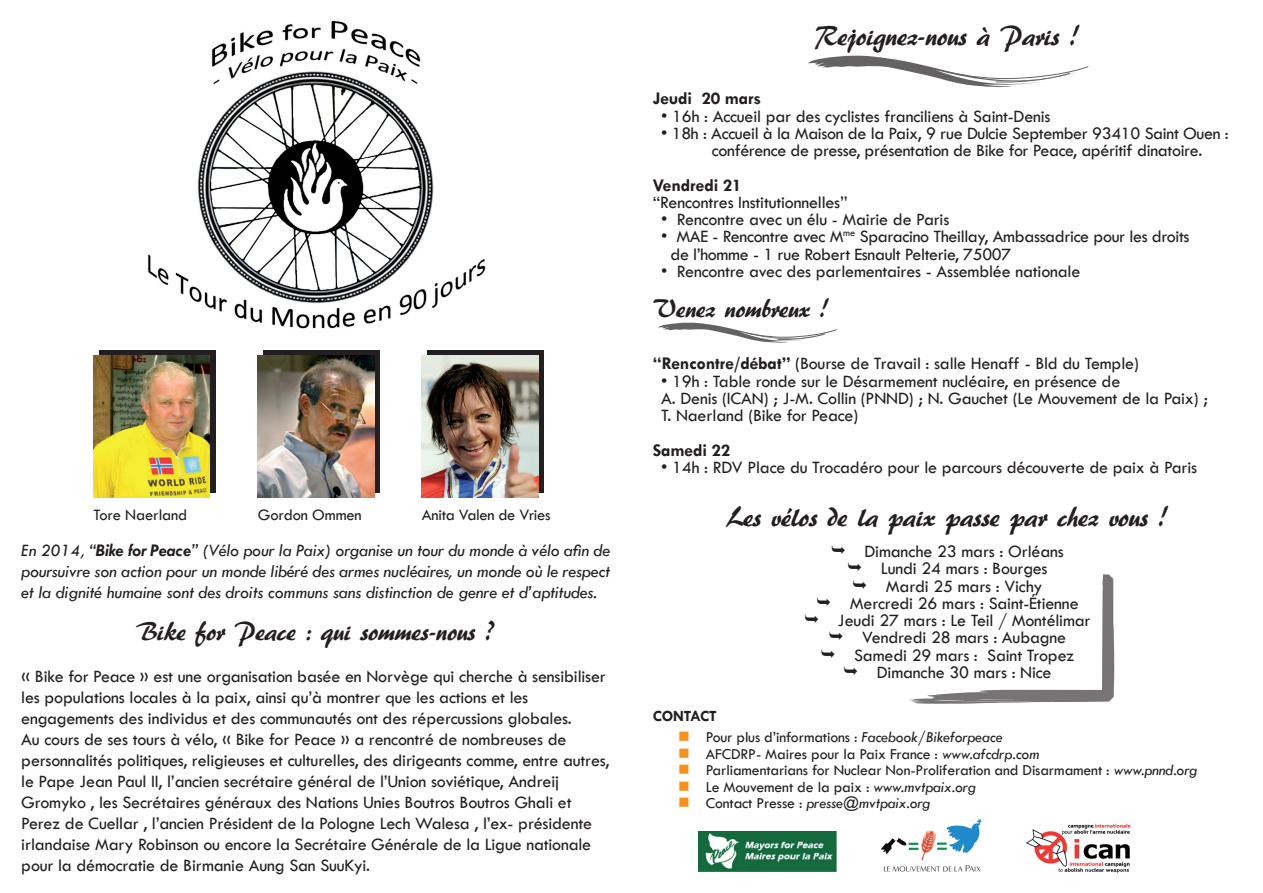
<style>
.page{position:relative;width:1263px;height:893px;background:#fff}
.page>*{position:absolute;margin:0;border:0;box-sizing:border-box;transform-origin:0 0}
.t1{font:28.5px "ARBERKLEY";letter-spacing:-.02em;color:#231f20}
.t2{font:27px "ARBERKLEY";letter-spacing:-.02em;color:#231f20}
.t3{font:26.55px "ARBERKLEY";letter-spacing:-.02em;color:#231f20}
.t4{font:18px/17.2px "Tw Cen";letter-spacing:-.01em;color:#231f20}
.t5{font:italic 18px/21px "Tw Cen";letter-spacing:-.01em;color:#231f20;text-align:justify}
.t6{font:700 18px "Tw Cen";letter-spacing:-.01em;color:#231f20}
.t7{font:16.5px "Tw Cen";letter-spacing:-.01em;color:#231f20}
.t8{font:15.75px "Tw Cen";letter-spacing:-.01em;color:#231f20}
.t9{font:italic 15.75px "Tw Cen";letter-spacing:-.01em;color:#231f20}
.t10{font:700 15.75px "Tw Cen";letter-spacing:-.01em;color:#231f20}
.s1{font-weight:700}
.s2{color:#f7931d}
.s3{font-style:italic}
.s4{font-style:normal}
</style>
<div class="page">
<div style="left:99px;top:350px;width:116px;height:142px;background:#231f20"></div>
<div style="left:263px;top:350px;width:116px;height:142px;background:linear-gradient(to right,#231f20,#231f20)"></div>
<div style="left:427px;top:350px;width:116px;height:142px;background:linear-gradient(to right,#231f20,#231f20)"></div>
<svg style="left:909px;top:574px;width:206px;height:130px"></svg>
<svg style="left:808px;top:56px;width:280px;height:31px"></svg>
<svg style="left:658px;top:323px;width:179px;height:20px"></svg>
<img style="left:147px;top:20px;width:339px;height:309px">
<img style="left:94px;top:356px;width:116px;height:142px">
<img style="left:258px;top:356px;width:116px;height:142px">
<img style="left:422px;top:356px;width:116px;height:142px">
<img style="left:698px;top:831px;width:138px;height:41px">
<img style="left:881px;top:818px;width:100px;height:54px">
<img style="left:1026px;top:823px;width:105px;height:50px">
<p class="t7" style="left:94px;top:504px;width:95px">Tore Naerland</p>
<p class="t7" style="left:258px;top:504px;width:105px">Gordon Ommen</p>
<p class="t7" style="left:422px;top:504px;width:130px">Anita Valen de Vries</p>
<p class="t5" style="left:21px;top:539px;width:590px">En 2014, “<span class="s1">Bike for Peace</span>” (Vélo pour la Paix) organise un tour du monde à vélo afin de poursuivre son action pour un monde libéré des armes nucléaires, un monde où le respect et la dignité humaine sont des droits communs sans distinction de genre et d’aptitudes.</p>
<h2 class="t2" style="left:136px;top:615px;width:361px">Bike for Peace : qui sommes-nous ?</h2>
<p class="t4" style="left:21px;top:666px;width:589px;line-height:21px">« Bike for Peace » est une organisation basée en Norvège qui cherche à sensibiliser les populations locales à la paix, ainsi qu’à montrer que les actions et les engagements des individus et des communautés ont des répercussions globales.<br>Au cours de ses tours à vélo, « Bike for Peace » a rencontré de nombreuses de personnalités politiques, religieuses et culturelles, des dirigeants comme, entre autres, le Pape Jean Paul II, l’ancien secrétaire général de l’Union soviétique, Andreij Gromyko , les Secrétaires généraux des Nations Unies Boutros Boutros Ghali et Perez de Cuellar , l’ancien Président de la Pologne Lech Walesa , l’ex- présidente irlandaise Mary Robinson ou encore la Secrétaire Générale de la Ligue nationale pour la démocratie de Birmanie Aung San SuuKyi.</p>
<h1 class="t1" style="left:814px;top:18px;width:267px">Rejoignez-nous à Paris !</h1>
<p class="t6" style="left:653px;top:88px;width:110px">Jeudi 20 mars</p>
<p class="t4" style="left:661px;top:107px;width:391px">• 16h : Accueil par des cyclistes franciliens à Saint-Denis</p>
<p class="t4" style="left:712px;top:125px;width:518px;text-indent:-51px">• 18h : Accueil à la Maison de la Paix, 9 rue Dulcie September 93410 Saint Ouen : conférence de presse, présentation de Bike for Peace, apéritif dinatoire.</p>
<p class="t6" style="left:653px;top:174px;width:91px">Vendredi 21</p>
<p class="t4" style="left:653px;top:194px;width:197px">‘‘Rencontres Institutionnelles’’</p>
<p class="t4" style="left:661px;top:211px;width:290px">• Rencontre avec un élu - Mairie de Paris</p>
<p class="t4" style="left:670px;top:228px;width:520px;text-indent:-9px">• MAE - Rencontre avec M<sup>me</sup> Sparacino Theillay, Ambassadrice pour les droits de l’homme - 1 rue Robert Esnault Pelterie, 75007</p>
<p class="t4" style="left:661px;top:263px;width:421px">• Rencontre avec des parlementaires - Assemblée nationale</p>
<h3 class="t3" style="left:653px;top:293px;width:178px">Venez nombreux !</h3>
<p class="t4" style="left:653px;top:355px;width:488px"><span class="s1">‘‘Rencontre/débat’’</span> (Bourse de Travail : salle Henaff - Bld du Temple)</p>
<p class="t4" style="left:661px;top:372px;width:461px">• 19h : Table ronde sur le Désarmement nucléaire, en présence de<br>A. Denis (Ican</p>
<p class="t4" style="left:661px;top:389px;width:548px;text-indent:102px">) ; J-M. Collin (PNND) ; N. Gauchet (Le Mouvement de la Paix) ;<br>T. Naerland (Bike for Peace)</p>
<p class="t6" style="left:653px;top:439px;width:79px">Samedi 22</p>
<p class="t4" style="left:661px;top:458px;width:537px">• 14h : RDV Place du Trocadéro pour le parcours découverte de paix à Paris</p>
<h1 class="t1" style="left:726px;top:499px;width:444px">Les vélos de la paix passe par chez vous !</h1>
<p class="t4" style="left:838px;top:543px;width:254px;text-align:center">Dimanche 23 mars : Orléans<br>Lundi 24 mars : Bourges<br>Mardi 25 mars : Vichy<br>Mercredi 26 mars : Saint-Étienne<br>Jeudi 27 mars : Le Teil / Montélimar<br>Vendredi 28 mars : Aubagne<br>Samedi 29 mars : Saint Tropez<br>Dimanche 30 mars : Nice</p>
<p class="t10" style="left:653px;top:707px;width:65px">Contact</p>
<p class="t8" style="left:678px;top:727px;width:326px"><span class="s2">■</span> Pour plus d’informations : <span class="s3">Facebook/Bikeforpeace</span></p>
<p class="t8" style="left:678px;top:744px;width:363px"><span class="s2">■</span> AFCDRP- Maires pour la Paix France : <span class="s3">www.afcdrp.com</span></p>
<p class="t8" style="left:678px;top:761px;width:521px"><span class="s2">■</span> Parliamentarians for Nuclear Non-Proliferation and Disarmament : <span class="s3">www.pnnd.org</span></p>
<p class="t8" style="left:678px;top:777px;width:299px"><span class="s2">■</span> Le Mouvement de la paix : <span class="s3">www.mvtpaix.org</span></p>
<p class="t9" style="left:678px;top:794px;width:254px"><span class="s2">■</span> <span class="s4">Contact Presse :</span> presse@mvtpaix.org</p>
</div>
